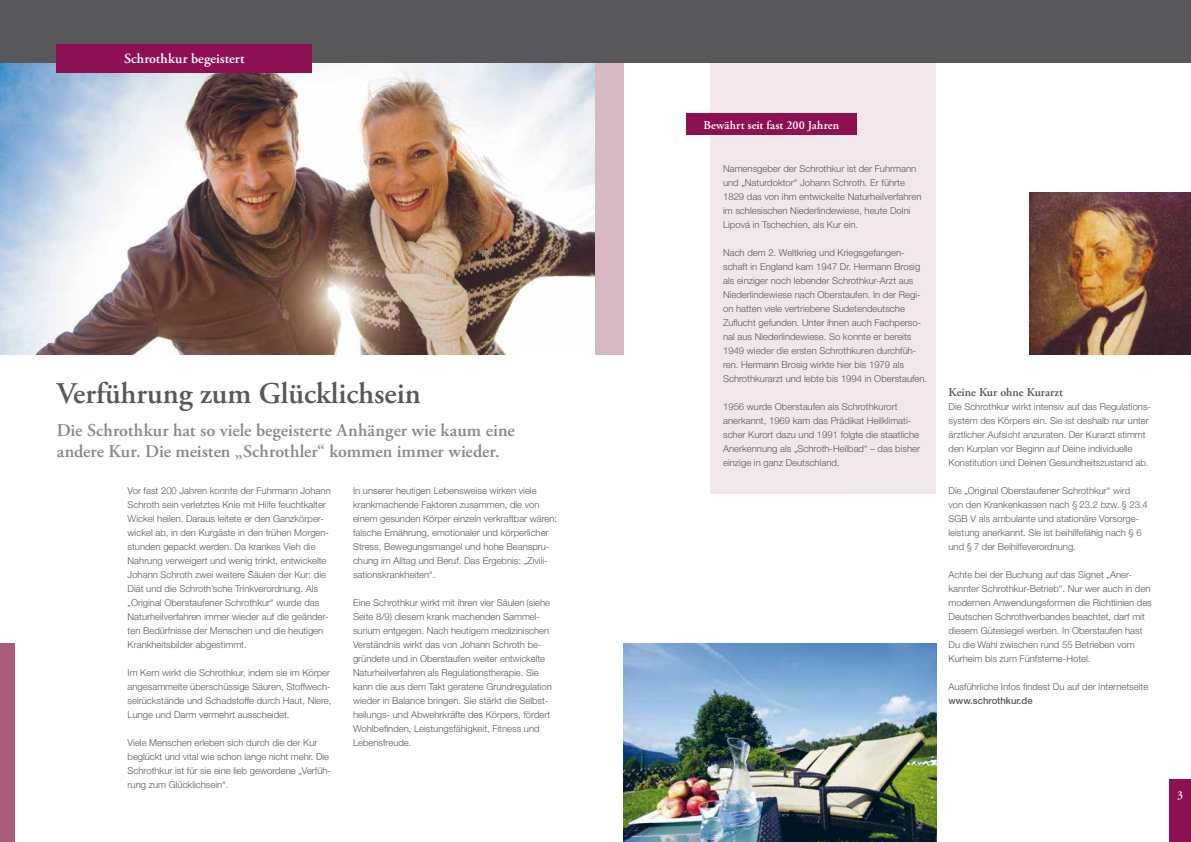
<style>
.page{position:relative;width:1191px;height:842px;background:#fff}
.page>*{position:absolute;margin:0;border:0;box-sizing:border-box;transform-origin:0 0}
.t1{font:600 30px "Adobe Garamond Pro";color:#58585a}
.t2{font:600 18px/21.6px "Adobe Garamond Pro";color:#87888a}
.t3{font:600 14px "Adobe Garamond Pro";color:#fff}
.t4{font:600 12px "Adobe Garamond Pro";letter-spacing:.01em;color:#fff}
.t5{font:600 12px "Adobe Garamond Pro";color:#58585a}
.t6{font:300 9.5px/14px "Helvetica Neue CE";color:#58585a}
.t7{font:500 9.5px "Helvetica Neue CE";color:#58585a}
</style>
<div class="page">
<img style="left:0;top:62px;width:595px;height:292px">
<div style="left:710px;top:45px;width:226px;height:449px;background:#f1e7ea"></div>
<div style="left:686px;top:114px;width:170px;height:21px;background:#8d1052"></div>
<div style="left:595px;top:31px;width:29px;height:323px;background:#d7b8c3"></div>
<div style="left:0;top:643px;width:14px;height:199px;background:#aa5b7a"></div>
<div style="left:0;top:0;width:1191px;height:62px;background:#58585a"></div>
<div style="left:57px;top:44px;width:255px;height:29px;background:#8d1052"></div>
<div style="left:1169px;top:780px;width:22px;height:62px;background:#8d1052"></div>
<img style="left:1029px;top:193px;width:162px;height:161px">
<img style="left:624px;top:643px;width:312px;height:199px">
<h3 class="t3" style="left:124px;top:51px;width:122px">Schrothkur begeistert</h3>
<h1 class="t1" style="left:57px;top:376px;width:366px">Verführung zum Glücklichsein</h1>
<h2 class="t2" style="left:57px;top:419px;width:459px">Die Schrothkur hat so viele begeisterte Anhänger wie kaum eine andere Kur. Die meisten „Schrothler“ kommen immer wieder.</h2>
<p class="t6" style="left:128px;top:483px;width:205px">Vor fast 200 Jahren konnte der Fuhrmann Johann Schroth sein verletztes Knie mit Hilfe feuchtkalter Wickel heilen. Daraus leitete er den Ganzkörper&shy;wickel ab, in den Kurgäste in den frühen Morgen&shy;stunden gepackt werden. Da krankes Vieh die Nahrung verweigert und wenig trinkt, entwickelte Johann Schroth zwei weitere Säulen der Kur: die Diät und die Schroth’sche Trinkverordnung. Als „Original Oberstaufener Schrothkur“ wurde das Naturheilverfahren immer wieder auf die geänder&shy;ten Bedürfnisse der Menschen und die heutigen Krankheitsbilder abgestimmt.</p>
<p class="t6" style="left:128px;top:665px;width:205px">Im Kern wirkt die Schrothkur, indem sie im Körper angesammelte überschüssige Säuren, Stoffwech&shy;selrückstände und Schadstoffe durch Haut, Niere, Lunge und Darm vermehrt ausscheidet.</p>
<p class="t6" style="left:128px;top:735px;width:205px">Viele Menschen erleben sich durch die der Kur beglückt und vital wie schon lange nicht mehr. Die Schrothkur ist für sie eine lieb gewordene „Verfüh&shy;rung zum Glücklichsein“.</p>
<p class="t6" style="left:353px;top:483px;width:206px">In unserer heutigen Lebensweise wirken viele krankmachende Faktoren zusammen, die von einem gesunden Körper einzeln verkraftbar wären: falsche Ernährung, emotionaler und körperlicher Stress, Bewegungsmangel und hohe Beanspru&shy;chung im Alltag und Beruf. Das Ergebnis: „Zivili&shy;sationskrankheiten“.</p>
<p class="t6" style="left:353px;top:595px;width:200px">Eine Schrothkur wirkt mit ihren vier Säulen (siehe Seite 8/9) diesem krank machenden Sammel&shy;surium entgegen. Nach heutigem medizinischen Verständnis wirkt das von Johann Schroth be&shy;gründete und in Oberstaufen weiter entwickelte Naturheilverfahren als Regulationstherapie. Sie kann die aus dem Takt geratene Grundregulation wieder in Balance bringen. Sie stärkt die Selbst&shy;heilungs- und Abwehrkräfte des Körpers, fördert Wohlbefinden, Leistungsfähigkeit, Fitness und Lebensfreude.</p>
<p class="t4" style="left:703px;top:118px;width:137px">Bewährt seit fast 200 Jahren</p>
<p class="t6" style="left:723px;top:161px;width:200px">Namensgeber der Schrothkur ist der Fuhrmann und „Naturdoktor“ Johann Schroth. Er führte 1829 das von ihm entwickelte Naturheilverfahren im schlesischen Niederlindewiese, heute Dolni Lipová in Tschechien, als Kur ein.</p>
<p class="t6" style="left:723px;top:245px;width:206px">Nach dem 2. Weltkrieg und Kriegsgefangen&shy;schaft in England kam 1947 Dr. Hermann Brosig als einziger noch lebender Schrothkur-Arzt aus Niederlindewiese nach Oberstaufen. In der Regi&shy;on hatten viele vertriebene Sudetendeutsche Zuflucht gefunden. Unter ihnen auch Fachperso&shy;nal aus Niederlindewiese. So konnte er bereits 1949 wieder die ersten Schrothkuren durchfüh&shy;ren. Hermann Brosig wirkte hier bis 1979 als Schrothkurarzt und lebte bis 1994 in Oberstaufen.</p>
<p class="t6" style="left:723px;top:399px;width:198px">1956 wurde Oberstaufen als Schrothkurort anerkannt, 1969 kam das Prädikat Heilklimati&shy;scher Kurort dazu und 1991 folgte die staatliche Anerkennung als „Schroth-Heilbad“ – das bisher einzige in ganz Deutschland.</p>
<p class="t5" style="left:948px;top:385px;width:116px">Keine Kur ohne Kurarzt</p>
<p class="t6" style="left:948px;top:399px;width:204px">Die Schrothkur wirkt intensiv auf das Regulations&shy;system des Körpers ein. Sie ist deshalb nur unter ärztlicher Aufsicht anzuraten. Der Kurarzt stimmt den Kurplan vor Beginn auf Deine individuelle Konstitution und Deinen Gesundheitszustand ab.</p>
<p class="t6" style="left:948px;top:483px;width:201px">Die „Original Oberstaufener Schrothkur“ wird<br>von den Krankenkassen nach § 23.2 bzw. § 23.4<br>SGB V als ambulante und stationäre Vorsorge&shy;leistung anerkannt. Sie ist beihilfefähig nach § 6 und § 7 der Beihilfeverordnung.</p>
<p class="t6" style="left:948px;top:567px;width:205px">Achte bei der Buchung auf das Signet „Aner&shy;kannter Schrothkur-Betrieb“. Nur wer auch in den modernen Anwendungsformen die Richtlinien des Deutschen Schrothverbandes beachtet, darf mit diesem Gütesiegel werben. In Oberstaufen hast Du die Wahl zwischen rund 55 Betrieben vom Kurheim bis zum Fünfsterne-Hotel.</p>
<p class="t6" style="left:948px;top:679px;width:201px">Ausführliche Infos findest Du auf der Internetseite</p>
<p class="t7" style="left:948px;top:694px;width:86px">www.schrothkur.de</p>
<p class="t4" style="left:1177px;top:788px;width:8px">3</p>
</div>
